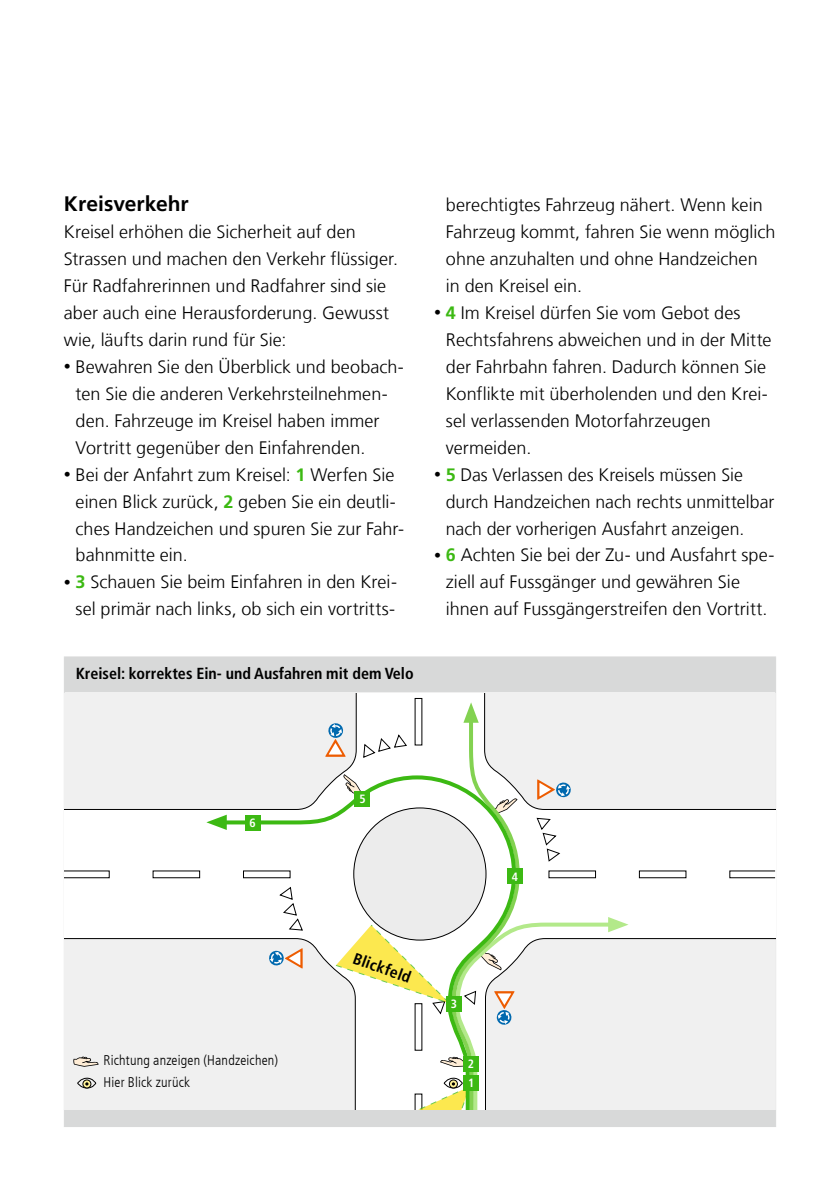
<style>
.page{position:relative;width:840px;height:1191px;background:#fff}
.page>*{position:absolute;margin:0;border:0;box-sizing:border-box;transform-origin:0 0}
.t1{font:700 21px "Frutiger LT Com";letter-spacing:.005em;color:#000}
.t2{font:300 18px/27px "Frutiger LT Com";letter-spacing:.005em;color:#000}
.t3{font:700 condensed 16px "Frutiger LT Com";color:#000}
.t4{font:300 condensed 14px/22px "Frutiger LT Com";letter-spacing:.015em;color:#000}
.t5{font:700 condensed 12px "Frutiger LT Com";color:#fff}
.s1{font-size:14px}
.s2{font-weight:700;color:#3cb913}
</style>
<div class="page">
<div style="left:65px;top:657px;width:709px;height:35px;background:#d8d9d9"></div>
<hr style="left:64px;top:656px;width:711px;height:1px;background:#d8d9d9">
<hr style="left:64px;top:657px;width:1px;height:35px;background:#d8d9d9">
<hr style="left:774px;top:657px;width:1px;height:35px;background:#d8d9d9">
<hr style="left:64px;top:692px;width:1px;height:417px;background:#d8d9d9">
<hr style="left:774px;top:692px;width:1px;height:417px;background:#d8d9d9">
<hr style="left:64px;top:1126px;width:711px;height:1px;background:#d8d9d9">
<svg style="left:64px;top:693px;width:711px;height:433px"></svg>
<div style="left:463px;top:1075px;width:16px;height:16px;background:#3cb913"></div>
<div style="left:463px;top:1056px;width:16px;height:16px;background:#3cb913"></div>
<div style="left:445px;top:996px;width:16px;height:16px;background:#3cb913"></div>
<div style="left:507px;top:868px;width:16px;height:16px;background:#3cb913"></div>
<div style="left:354px;top:790px;width:16px;height:16px;background:#3cb913"></div>
<div style="left:244px;top:815px;width:16px;height:16px;background:#3cb913"></div>
<p class="t1" style="left:64px;top:192px;width:126px">Kreisverkehr</p>
<p class="t2" style="left:64px;top:219px;width:335px">Kreisel erhöhen die Sicherheit auf den Strassen und machen den Verkehr flüssiger.<br>Für Radfahrerinnen und Radfahrer sind sie aber auch eine Herausforderung. Gewusst wie, läufts darin rund für Sie:</p>
<p class="t2" style="left:76px;top:353px;width:330px;text-indent:-12px"><span class="s1">•</span> Bewahren Sie den Überblick und beobach&shy;ten Sie die anderen Verkehrsteilnehmen&shy;den. Fahrzeuge im Kreisel haben immer Vortritt gegenüber den Einfahrenden.</p>
<p class="t2" style="left:76px;top:461px;width:330px;text-indent:-12px"><span class="s1">•</span> Bei der Anfahrt zum Kreisel: <span class="s2">1</span> Werfen Sie einen Blick zurück, <span class="s2">2</span> geben Sie ein deutli&shy;ches Handzeichen und spuren Sie zur Fahr&shy;bahnmitte ein.</p>
<p class="t2" style="left:64px;top:569px;width:334px;text-align:center"><span class="s1">•</span> <span class="s2">3</span> Schauen Sie beim Einfahren in den Krei&shy;sel primär nach links, ob sich ein vortritts-</p>
<p class="t3" style="left:76px;top:663px;width:339px">Kreisel: korrektes Ein- und Ausfahren mit dem Velo</p>
<p class="t2" style="left:445px;top:192px;width:331px">berechtigtes Fahrzeug nähert. Wenn kein Fahrzeug kommt, fahren Sie wenn möglich ohne anzuhalten und ohne Handzeichen in den Kreisel ein.</p>
<p class="t2" style="left:445px;top:299px;width:327px;text-indent:-12px"><span class="s1">•</span> <span class="s2">4</span> Im Kreisel dürfen Sie vom Gebot des Rechtsfahrens abweichen und in der Mitte der Fahrbahn fahren. Dadurch können Sie Konflikte mit überholenden und den Krei&shy;sel verlassenden Motorfahrzeugen vermeiden.</p>
<p class="t2" style="left:445px;top:461px;width:330px;text-indent:-12px"><span class="s1">•</span> <span class="s2">5</span> Das Verlassen des Kreisels müssen Sie durch Handzeichen nach rechts unmittelbar nach der vorherigen Ausfahrt anzeigen.</p>
<p class="t2" style="left:445px;top:542px;width:328px;text-indent:-12px"><span class="s1">•</span> <span class="s2">6</span> Achten Sie bei der Zu- und Ausfahrt spe&shy;ziell auf Fussgänger und gewähren Sie ihnen auf Fussgängerstreifen den Vortritt.</p>
<p class="t5" style="left:249px;top:816px;width:8px">6</p>
<p class="t4" style="left:103px;top:1049px;width:176px">Richtung anzeigen (Handzeichen)<br>Hier Blick zurück</p>
<p class="t5" style="left:359px;top:791px;width:8px">5</p>
<p class="t3" style="left:357px;top:948px;width:62px;rotate:20deg">Blickfeld</p>
<p class="t5" style="left:511px;top:869px;width:8px">4</p>
<p class="t5" style="left:450px;top:997px;width:8px">3</p>
<p class="t5" style="left:467px;top:1057px;width:8px">2</p>
<p class="t5" style="left:468px;top:1076px;width:8px">1</p>
</div>
